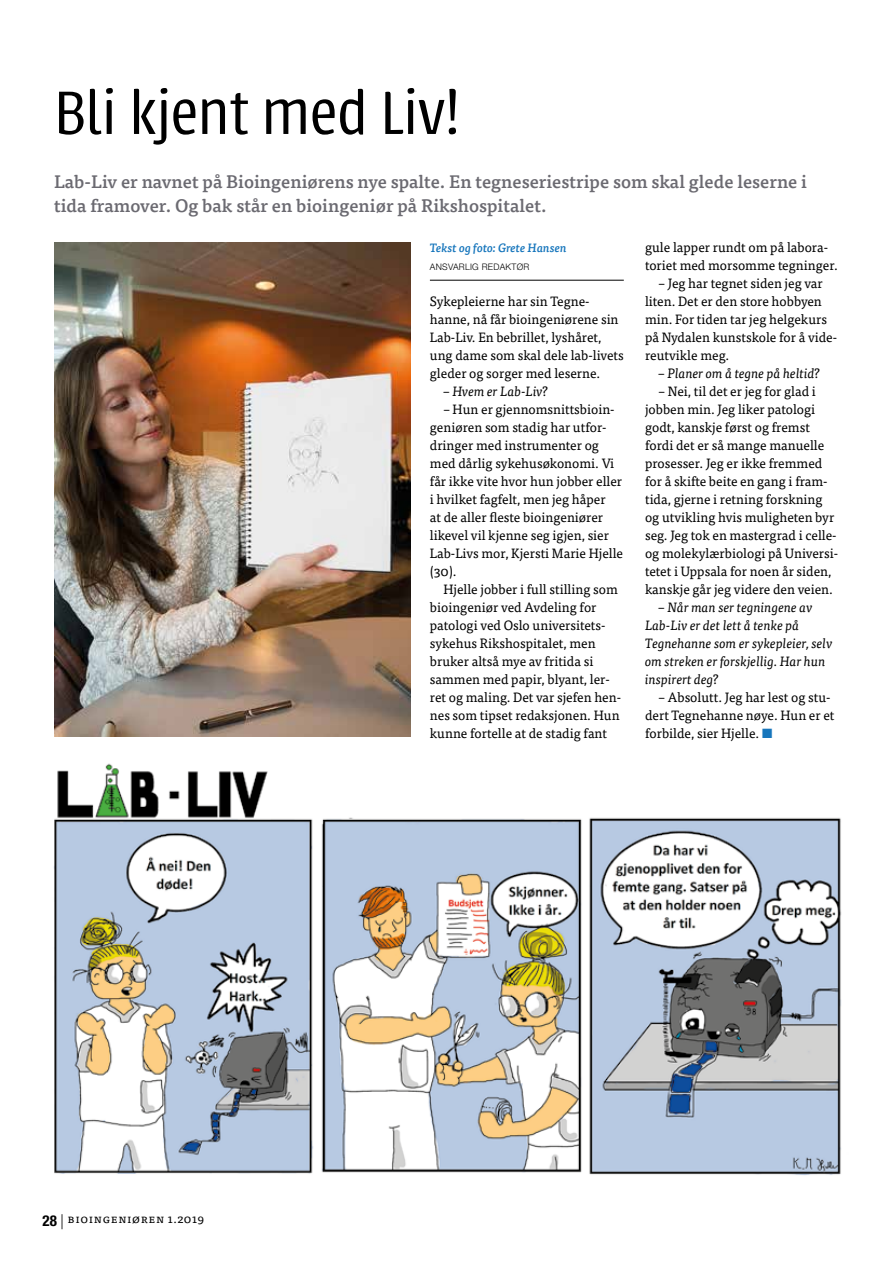
<style>
.page{position:relative;width:893px;height:1263px;background:#fff}
.page>*{position:absolute;margin:0;border:0;box-sizing:border-box;transform-origin:0 0}
.t1{font:300 67.5px "Urbana";letter-spacing:-.015em;color:#000}
.t2{font:500 18px/24px "Tisa Pro";color:#6b6a71}
.t3{font:13.5px/18px "Tisa Pro";color:#000}
.t4{font:italic 13.5px/18px "Tisa Pro";color:#000}
.t5{font:italic 500 12px "Tisa Pro";color:#1776bc}
.t6{font:12px "Tisa Pro";letter-spacing:.05em;color:#000}
.t7{font:300 9px "Helvetica Neue LT Pro";letter-spacing:.03em;color:#000}
.s1{color:#1776bc}
.s2{font-family:"Helvetica Neue LT Pro";font-weight:700;font-stretch:condensed;font-size:15px}
.s3{font-family:"Helvetica Neue LT Pro";font-weight:300;font-size:15px}
</style>
<div class="page">
<img style="left:54px;top:763px;width:788px;height:413px">
<img style="left:54px;top:242px;width:356px;height:495px">
<hr style="left:430px;top:280px;width:194px;height:1px;background:#000">
<h1 class="t1" style="left:54px;top:78px;width:408px">Bli kjent med Liv!</h1>
<h2 class="t2" style="left:54px;top:168px;width:755px">Lab-Liv er navnet på Bioingeniørens nye spalte. En tegneseriestripe som skal glede leserne i tida framover. Og bak står en bioingeniør på Rikshospitalet.</h2>
<p class="t5" style="left:430px;top:239px;width:138px">Tekst og foto: Grete Hansen</p>
<p class="t7" style="left:430px;top:261px;width:101px">ANSVARLIG REDAKTØR</p>
<p class="t3" style="left:430px;top:291px;width:195px">Sykepleierne har sin Tegne&shy;hanne, nå får bioingeniørene sin<br>Lab-Liv. En bebrillet, lyshåret, ung dame som skal dele lab-livets gleder og sorger med leserne.</p>
<p class="t4" style="left:443px;top:381px;width:106px">– Hvem er Lab-Liv?</p>
<p class="t3" style="left:430px;top:399px;width:195px;text-indent:14px">– Hun er gjennomsnittsbioin&shy;geniøren som stadig har utfor&shy;dringer med instrumenter og med dårlig sykehusøkonomi. Vi får ikke vite hvor hun jobber eller i hvilket fagfelt, men jeg håper<br>at de aller fleste bioingeniører likevel vil kjenne seg igjen, sier<br>Lab-Livs mor, Kjersti Marie Hjelle (30).</p>
<p class="t3" style="left:430px;top:579px;width:193px;text-indent:14px">Hjelle jobber i full stilling som bioingeniør ved Avdeling for patologi ved Oslo universitets&shy;sykehus Rikshospitalet, men bruker altså mye av fritida si sammen med papir, blyant, ler&shy;ret og maling. Det var sjefen hen&shy;nes som tipset redaksjonen. Hun kunne fortelle at de stadig fant</p>
<p class="t3" style="left:645px;top:237px;width:194px">gule lapper rundt om på labora&shy;toriet med morsomme tegninger.</p>
<p class="t3" style="left:645px;top:273px;width:194px;text-indent:14px">– Jeg har tegnet siden jeg var liten. Det er den store hobbyen min. For tiden tar jeg helgekurs på Nydalen kunstskole for å vide&shy;reutvikle meg.</p>
<p class="t4" style="left:659px;top:364px;width:163px">– Planer om å tegne på heltid?</p>
<p class="t3" style="left:645px;top:381px;width:195px;text-indent:14px">– Nei, til det er jeg for glad i jobben min. Jeg liker patologi godt, kanskje først og fremst fordi det er så mange manuelle prosesser. Jeg er ikke fremmed for å skifte beite en gang i fram&shy;tida, gjerne i retning forskning og utvikling hvis muligheten byr seg. Jeg tok en mastergrad i celle&shy;og molekylærbiologi på Universi&shy;tetet i Uppsala for noen år siden, kanskje går jeg videre den veien.</p>
<p class="t4" style="left:645px;top:598px;width:189px;text-indent:14px">– Når man ser tegningene av<br>Lab-Liv er det lett å tenke på<br>Tegnehanne som er sykepleier, selv om streken er forskjellig. Har hun inspirert deg?</p>
<p class="t3" style="left:645px;top:687px;width:191px;text-indent:14px">– Absolutt. Jeg har lest og stu&shy;dert Tegnehanne nøye. Hun er et forbilde, sier Hjelle. <span class="s1">■</span></p>
<p class="t6" style="left:43px;top:1209px;width:163px"><span class="s2">28</span> <span class="s3">|</span> Bioingeniøren 1.2019</p>
</div>
